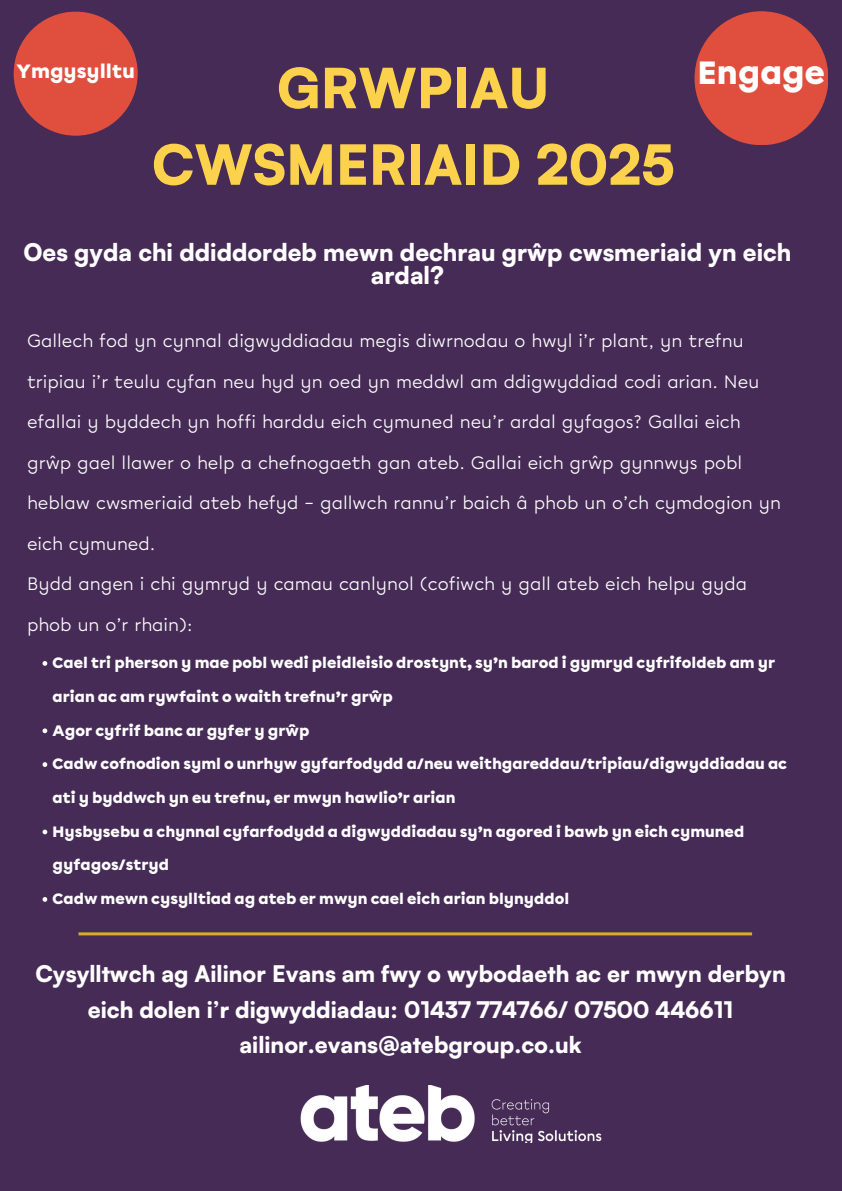
<style>
.page{position:relative;width:842px;height:1191px;background:#fff}
.page>*{position:absolute;margin:0;border:0;box-sizing:border-box;transform-origin:0 0}
.t1{font:900 54.7px/76.5px "Satoshi";color:#fcd24c;text-align:center}
.t2{font:900 32.1px "Chromatica";color:#fff}
.t3{font:900 24px/23.2px "Satoshi";color:#fff;text-align:center}
.t4{font:900 22.7px/35.2px "Satoshi";color:#fff;text-align:center}
.t5{font:900 19.2px "Chromatica";color:#fff}
.t6{font:18px "Chromatica";color:#fff}
.t7{font:900 15px "Chromatica";color:#fff}
</style>
<div class="page">
<div style="left:0;top:0;width:842px;height:1190px;background:#462b56"></div>
<div style="left:14px;top:12px;width:124px;height:124px;background:#e04f3e;border-radius:50%"></div>
<img style="left:300px;top:1085px;width:302px;height:57px">
<div style="left:694px;top:11px;width:134px;height:134px;background:#e04f3e;border-radius:50%"></div>
<hr style="left:79px;top:932px;width:673px;height:3px;background:#daab2a">
<svg style="left:43px;top:661px;width:4px;height:4px"></svg>
<svg style="left:43px;top:728px;width:4px;height:5px"></svg>
<svg style="left:43px;top:762px;width:4px;height:4px"></svg>
<svg style="left:43px;top:829px;width:4px;height:5px"></svg>
<svg style="left:43px;top:897px;width:4px;height:4px"></svg>
<h4 class="t5" style="left:17px;top:60px;width:120px">Ymgysylltu</h4>
<h1 class="t1" style="left:152px;top:49px;width:524px">GRWPIAU<br>CWSMERIAID 2025</h1>
<h5 class="t2" style="left:698px;top:53px;width:129px">Engage</h5>
<h2 class="t3" style="left:23px;top:240px;width:770px">Oes gyda chi ddiddordeb mewn dechrau grŵp cwsmeriaid yn eich ardal?</h2>
<p class="t6" style="left:27px;top:332px;width:718px">Gallech fod yn cynnal digwyddiadau megis diwrnodau o hwyl i’r plant, yn trefnu</p>
<p class="t6" style="left:27px;top:373px;width:734px">tripiau i’r teulu cyfan neu hyd yn oed yn meddwl am ddigwyddiad codi arian. Neu</p>
<p class="t6" style="left:27px;top:413px;width:715px">efallai y byddech yn hoffi harddu eich cymuned neu’r ardal gyfagos? Gallai eich</p>
<p class="t6" style="left:27px;top:454px;width:717px">grŵp gael llawer o help a chefnogaeth gan ateb. Gallai eich grŵp gynnwys pobl</p>
<p class="t6" style="left:27px;top:494px;width:755px">heblaw cwsmeriaid ateb hefyd – gallwch rannu’r baich â phob un o’ch cymdogion yn</p>
<p class="t6" style="left:27px;top:535px;width:130px">eich cymuned.</p>
<p class="t6" style="left:27px;top:575px;width:722px">Bydd angen i chi gymryd y camau canlynol (cofiwch y gall ateb eich helpu gyda</p>
<p class="t6" style="left:27px;top:616px;width:167px">phob un o’r rhain):</p>
<p class="t7" style="left:53px;top:653px;width:724px">Cael tri pherson y mae pobl wedi pleidleisio drostynt, sy’n barod i gymryd cyfrifoldeb am yr</p>
<p class="t7" style="left:53px;top:687px;width:342px">arian ac am rywfaint o waith trefnu’r grŵp</p>
<p class="t7" style="left:53px;top:721px;width:258px">Agor cyfrif banc ar gyfer y grŵp</p>
<p class="t7" style="left:53px;top:755px;width:736px">Cadw cofnodion syml o unrhyw gyfarfodydd a/neu weithgareddau/tripiau/digwyddiadau ac</p>
<p class="t7" style="left:53px;top:788px;width:404px">ati y byddwch yn eu trefnu, er mwyn hawlio’r arian</p>
<p class="t7" style="left:53px;top:822px;width:693px">Hysbysebu a chynnal cyfarfodydd a digwyddiadau sy’n agored i bawb yn eich cymuned</p>
<p class="t7" style="left:53px;top:856px;width:118px">gyfagos/stryd</p>
<p class="t7" style="left:53px;top:889px;width:518px">Cadw mewn cysylltiad ag ateb er mwyn cael eich arian blynyddol</p>
<h3 class="t4" style="left:35px;top:955px;width:752px">Cysylltwch ag Ailinor Evans am fwy o wybodaeth ac er mwyn derbyn eich dolen i’r digwyddiadau: 01437 774766/ 07500 446611 ailinor.evans@atebgroup.co.uk</h3>
</div>
